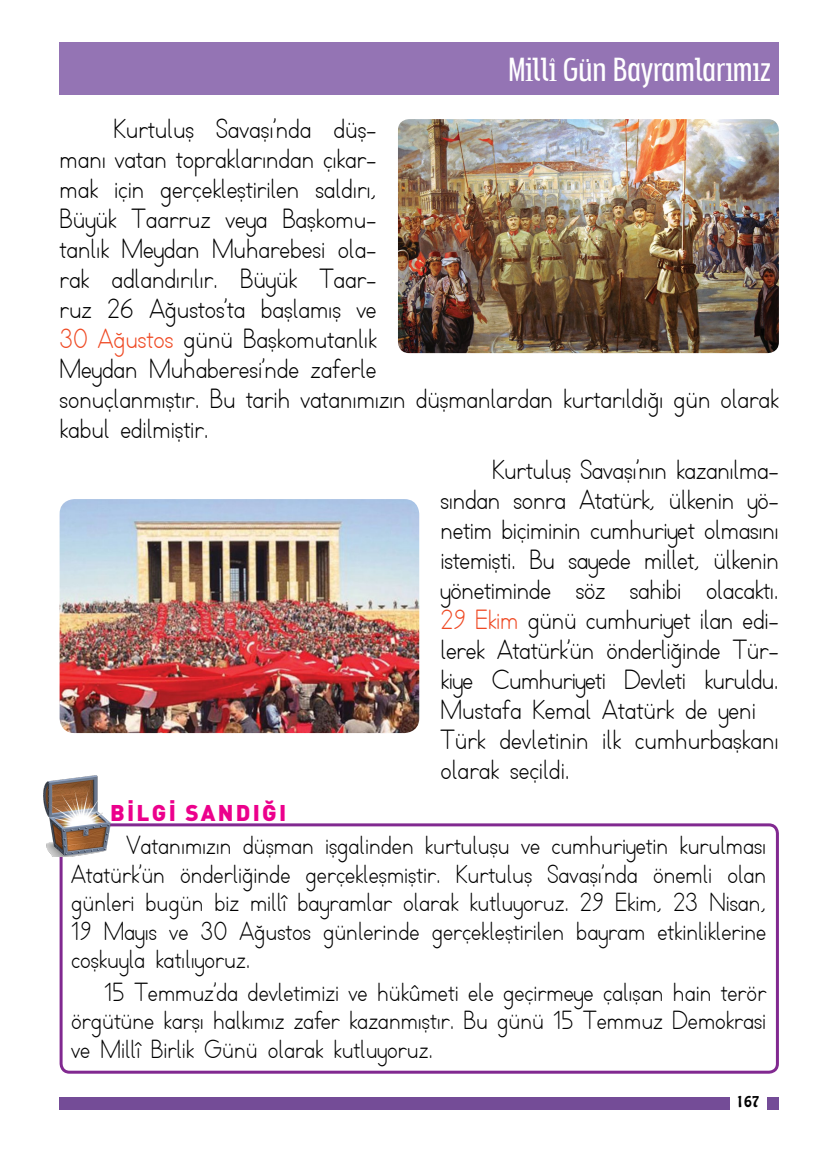
<style>
.page{position:relative;width:830px;height:1170px;background:#fff}
.page>*{position:absolute;margin:0;border:0;box-sizing:border-box;transform-origin:0 0}
.t1{font:27px/30px "TTKB Dik Temel Abece";letter-spacing:-.005em;color:#000}
.t2{font:25.5px/28.5px "TTKB Dik Temel Abece";color:#000;text-align:justify}
.t3{font:22.5px "DIN Black Tr";letter-spacing:.1em;color:#ec008c}
.t4{font:21px "Subpear";color:#fff}
.t5{font:13.5px "Hobo Std";color:#000}
.s1{color:#ef4923}
</style>
<div class="page">
<div style="left:60px;top:1097px;width:718px;height:12px;background:#744c97"></div>
<div style="left:729px;top:1083px;width:36px;height:35px;background:#fff"></div>
<div style="left:60px;top:43px;width:718px;height:52px;background:#9474b4"></div>
<div style="left:60px;top:823px;width:718px;height:250px;border:3px solid #812990;border-radius:9px"></div>
<img style="left:43px;top:775px;width:67px;height:81px">
<img style="left:398px;top:119px;width:380px;height:234px">
<img style="left:60px;top:499px;width:359px;height:234px">
<p class="t4" style="left:508px;top:62px;width:264px">Millî Gün Bayramlarımız</p>
<p class="t1" style="left:60px;top:114px;width:720px;text-indent:54px">Kurtuluş Savaşı’nda düş-<br>manı vatan topraklarından çıkar-<br>mak için gerçekleştirilen saldırı,<br>Büyük Taarruz veya Başkomu-<br>tanlık Meydan Muharebesi ola-<br>rak adlandırılır. Büyük Taar-<br>ruz 26 Ağustos’ta başlamış ve<br><span class="s1">30 Ağustos</span> günü Başkomutanlık<br>Meydan Muhaberesi’nde zaferle<br>sonuçlanmıştır. Bu tarih vatanımızın düşmanlardan kurtarıldığı gün olarak kabul edilmiştir.</p>
<p class="t1" style="left:440px;top:455px;width:340px;text-indent:51px">Kurtuluş Savaşı’nın kazanılma&shy;sından sonra Atatürk, ülkenin yö&shy;netim biçiminin cumhuriyet olmasını istemişti. Bu sayede millet, ülkenin yönetiminde söz sahibi olacaktı.<br><span class="s1">29 Ekim</span> günü cumhuriyet ilan edi&shy;lerek Atatürk’ün önderliğinde Tür&shy;kiye Cumhuriyeti Devleti kuruldu.<br>Mustafa Kemal Atatürk de yeni Türk devletinin ilk cumhurbaşkanı olarak seçildi.</p>
<p class="t3" style="left:110px;top:797px;width:177px">BİLGİ SANDIĞI</p>
<p class="t2" style="left:71px;top:831px;width:696px;text-indent:55px">Vatanımızın düşman işgalinden kurtuluşu ve cumhuriyetin kurulması Atatürk’ün önderliğinde gerçekleşmiştir. Kurtuluş Savaşı’nda önemli olan günleri bugün biz millî bayramlar olarak kutluyoruz. 29 Ekim, 23 Nisan, 19 Mayıs ve 30 Ağustos günlerinde gerçekleştirilen bayram etkinliklerine coşkuyla katılıyoruz.</p>
<p class="t2" style="left:71px;top:978px;width:696px;text-indent:33px">15 Temmuz’da devletimizi ve hükûmeti ele geçirmeye çalışan hain terör örgütüne karşı halkımız zafer kazanmıştır. Bu günü 15 Temmuz Demokrasi ve Millî Birlik Günü olarak kutluyoruz.</p>
<p class="t5" style="left:736px;top:1091px;width:25px">167</p>
</div>
